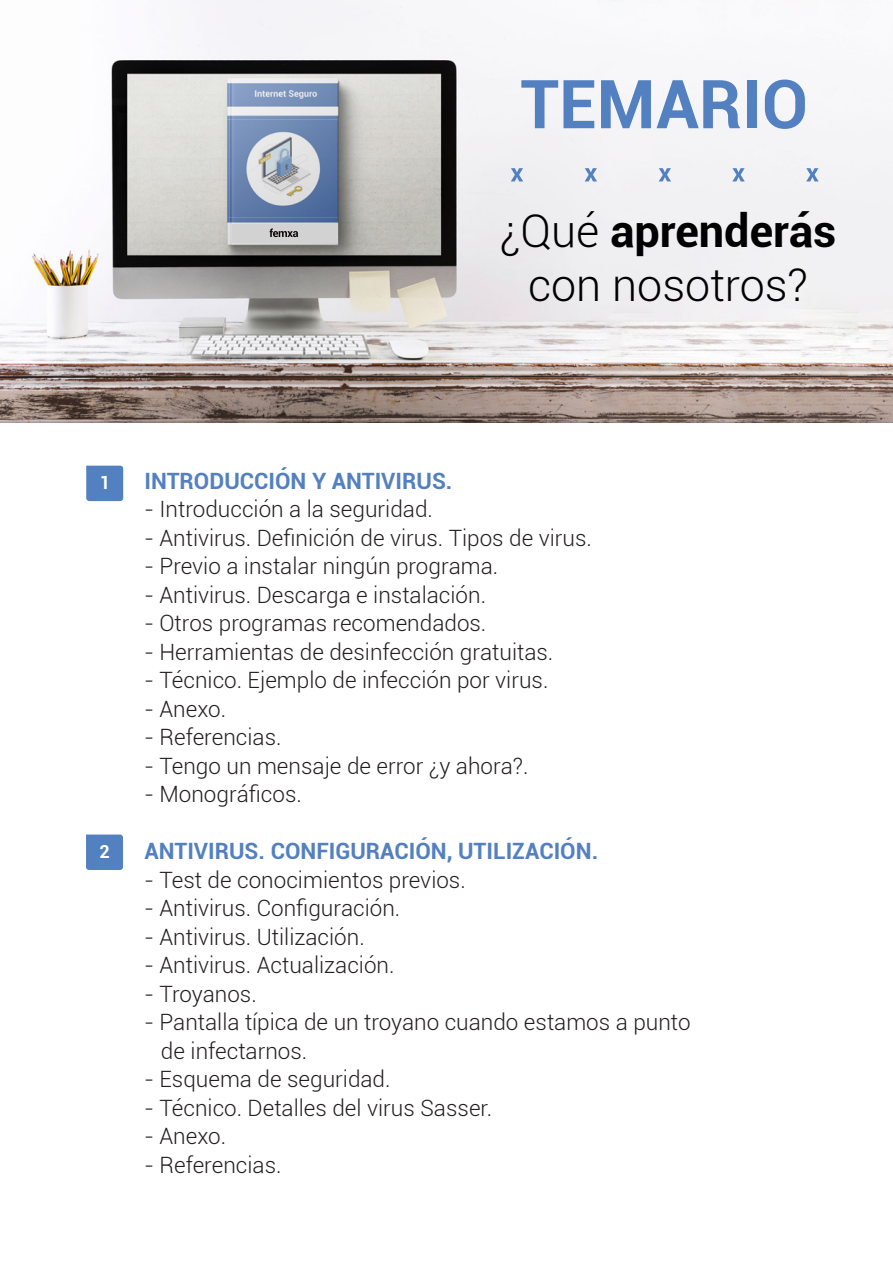
<style>
.page{position:relative;width:893px;height:1263px;background:#fff}
.page>*{position:absolute;margin:0;border:0;box-sizing:border-box;transform-origin:0 0}
.t1{font:700 67.5px "Roboto";color:#5380c1}
.t2{font:700 45px "Roboto";color:#000}
.t3{font:300 45px "Roboto";color:#000}
.t4{font:300 22.5px "Roboto";color:#231f20}
.t5{font:700 22.5px "Roboto";color:#5380c1}
.t6{font:700 18px "Roboto";color:#fff}
.s1{font-weight:300}
</style>
<div class="page">
<img style="left:0;top:0;width:893px;height:422px">
<svg style="left:511px;top:168px;width:12px;height:13px"></svg>
<svg style="left:585px;top:168px;width:12px;height:13px"></svg>
<svg style="left:659px;top:168px;width:12px;height:13px"></svg>
<svg style="left:732px;top:168px;width:13px;height:13px"></svg>
<svg style="left:806px;top:168px;width:13px;height:13px"></svg>
<div style="left:233px;top:224px;width:105px;height:19px;background:#d2d2d2"></div>
<svg style="left:270px;top:228px;width:28px;height:9px"></svg>
<svg style="left:86px;top:466px;width:37px;height:35px"></svg>
<svg style="left:86px;top:834px;width:37px;height:36px"></svg>
<p class="t1" style="left:520px;top:57px;width:289px">TEMARIO</p>
<p class="t2" style="left:500px;top:200px;width:338px"><span class="s1">¿Qué</span> aprenderás</p>
<p class="t3" style="left:528px;top:254px;width:282px">con nosotros?</p>
<p class="t6" style="left:100px;top:470px;width:12px">1</p>
<p class="t6" style="left:100px;top:839px;width:12px">2</p>
<p class="t5" style="left:145px;top:465px;width:309px">INTRODUCCIÓN Y ANTIVIRUS.</p>
<p class="t4" style="left:145px;top:494px;width:290px">- Introducción a la seguridad.</p>
<p class="t4" style="left:145px;top:522px;width:449px">- Antivirus. Definición de virus. Tipos de virus.</p>
<p class="t4" style="left:145px;top:551px;width:355px">- Previo a instalar ningún programa.</p>
<p class="t4" style="left:145px;top:579px;width:343px">- Antivirus. Descarga e instalación.</p>
<p class="t4" style="left:145px;top:608px;width:343px">- Otros programas recomendados.</p>
<p class="t4" style="left:145px;top:636px;width:410px">- Herramientas de desinfección gratuitas.</p>
<p class="t4" style="left:145px;top:665px;width:405px">- Técnico. Ejemplo de infección por virus.</p>
<p class="t4" style="left:145px;top:693px;width:83px">- Anexo.</p>
<p class="t4" style="left:145px;top:722px;width:138px">- Referencias.</p>
<p class="t4" style="left:145px;top:750px;width:385px">- Tengo un mensaje de error ¿y ahora?.</p>
<p class="t4" style="left:145px;top:779px;width:159px">- Monográficos.</p>
<p class="t5" style="left:145px;top:835px;width:455px">ANTIVIRUS. CONFIGURACIÓN, UTILIZACIÓN.</p>
<p class="t4" style="left:145px;top:864px;width:323px">- Test de conocimientos previos.</p>
<p class="t4" style="left:145px;top:893px;width:257px">- Antivirus. Configuración.</p>
<p class="t4" style="left:145px;top:921px;width:222px">- Antivirus. Utilización.</p>
<p class="t4" style="left:145px;top:950px;width:251px">- Antivirus. Actualización.</p>
<p class="t4" style="left:145px;top:978px;width:114px">- Troyanos.</p>
<p class="t4" style="left:145px;top:1007px;width:548px">- Pantalla típica de un troyano cuando estamos a punto</p>
<p class="t4" style="left:161px;top:1035px;width:148px">de infectarnos.</p>
<p class="t4" style="left:145px;top:1064px;width:247px">- Esquema de seguridad.</p>
<p class="t4" style="left:145px;top:1092px;width:349px">- Técnico. Detalles del virus Sasser.</p>
<p class="t4" style="left:145px;top:1121px;width:83px">- Anexo.</p>
<p class="t4" style="left:145px;top:1149px;width:138px">- Referencias.</p>
</div>
